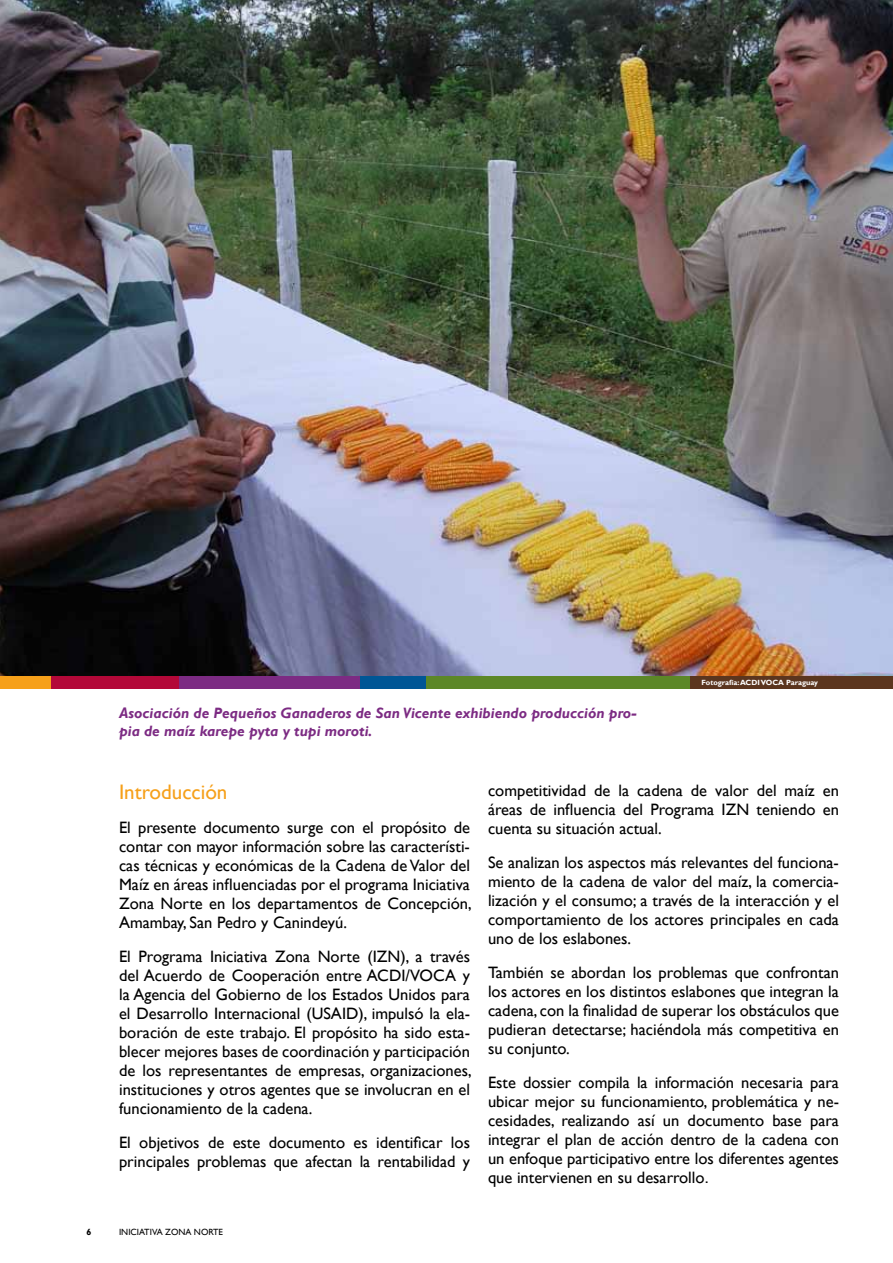
<style>
.page{position:relative;width:893px;height:1263px;background:#fff}
.page>*{position:absolute;margin:0;border:0;box-sizing:border-box;transform-origin:0 0}
.t1{font:21px "Gill Sans";color:#f6a01a}
.t2{font:16.5px/18.9px "Gill Sans";color:#000;text-align:justify}
.t3{font:italic 700 15px/17.2px "Gill Sans";color:#7c2b83}
.t4{font:9px "Gill Sans";color:#000}
.t5{font:700 9px "Gill Sans";color:#000}
.t6{font:700 7.5px "Gill Sans";color:#fff}
.s1{font-family:"Arial"}
</style>
<div class="page">
<img style="left:0;top:0;width:893px;height:676px">
<div style="left:0;top:676px;width:51px;height:13px;background:#f6a01a"></div>
<div style="left:653px;top:676px;width:240px;height:13px;background:#5b351e"></div>
<div style="left:51px;top:676px;width:137px;height:13px;background:#b30838"></div>
<div style="left:179px;top:676px;width:181px;height:13px;background:#7c2b83"></div>
<div style="left:379px;top:676px;width:310px;height:13px;background:#5c8727"></div>
<div style="left:360px;top:676px;width:65px;height:13px;background:#005695"></div>
<p class="t3" style="left:119px;top:705px;width:519px">Asociación de Pequeños Ganaderos de San Vicente exhibiendo producción pro&shy;pia de maíz karepe pyta y tupi moroti.</p>
<p class="t6" style="left:702px;top:678px;width:118px">Fotografía: ACDI VOCA Paraguay</p>
<p class="t1" style="left:119px;top:780px;width:110px">Introducción</p>
<p class="t2" style="left:119px;top:818px;width:354px">El presente documento surge con el propósito de contar con mayor información sobre las característi&shy;cas técnicas y económicas de la Cadena de Valor del Maíz en áreas influenciadas por el programa Iniciativa Zona Norte en los departamentos de Concepción, Amambay, San Pedro y Canindeyú.</p>
<p class="t2" style="left:119px;top:947px;width:354px">El Programa Iniciativa Zona Norte (IZN), a través del Acuerdo de Cooperación entre ACDI/VOCA y la Agencia del Gobierno de los Estados Unidos para el Desarrollo Internacional (USAID), impulsó la ela&shy;boración de este trabajo. El propósito ha sido esta&shy;blecer mejores bases de coordinación y participación de los representantes de empresas, organizaciones, instituciones y otros agentes que se involucran en el funcionamiento de la cadena.</p>
<p class="t2" style="left:119px;top:1133px;width:352px">El objetivos de este documento es identificar los principales problemas que afectan la rentabilidad y</p>
<p class="t5" style="left:86px;top:1227px;width:6px">6</p>
<p class="t4" style="left:119px;top:1227px;width:105px">INICIATIVA ZONA NORTE</p>
<p class="t2" style="left:488px;top:781px;width:352px">competitividad de la cadena de valor del maíz en áreas de influencia del Programa IZN teniendo en cuenta su situación actual.</p>
<p class="t2" style="left:488px;top:853px;width:352px">Se analizan los aspectos más relevantes del funciona&shy;miento de la cadena de valor del maíz, la comercia&shy;lización y el consumo; a través de la interacción y el comportamiento de los actores principales en cada uno de los eslabones.</p>
<p class="t2" style="left:488px;top:963px;width:352px">También se abordan los problemas que confrontan los actores en los distintos eslabones que integran la cadena, con la finalidad de superar los obstáculos que pudieran detectarse; haciéndola más competitiva en su conjunto.</p>
<p class="t2" style="left:488px;top:1073px;width:352px">Este dossier compila la información necesaria para ubicar mejor su funcionamiento, problemática y ne&shy;cesidades, realizando así un documento base para integrar el plan de acción dentro de la cadena con un enfoque participativo entre los diferentes agentes que intervienen en su desarrollo<span class="s1">.</span></p>
</div>
